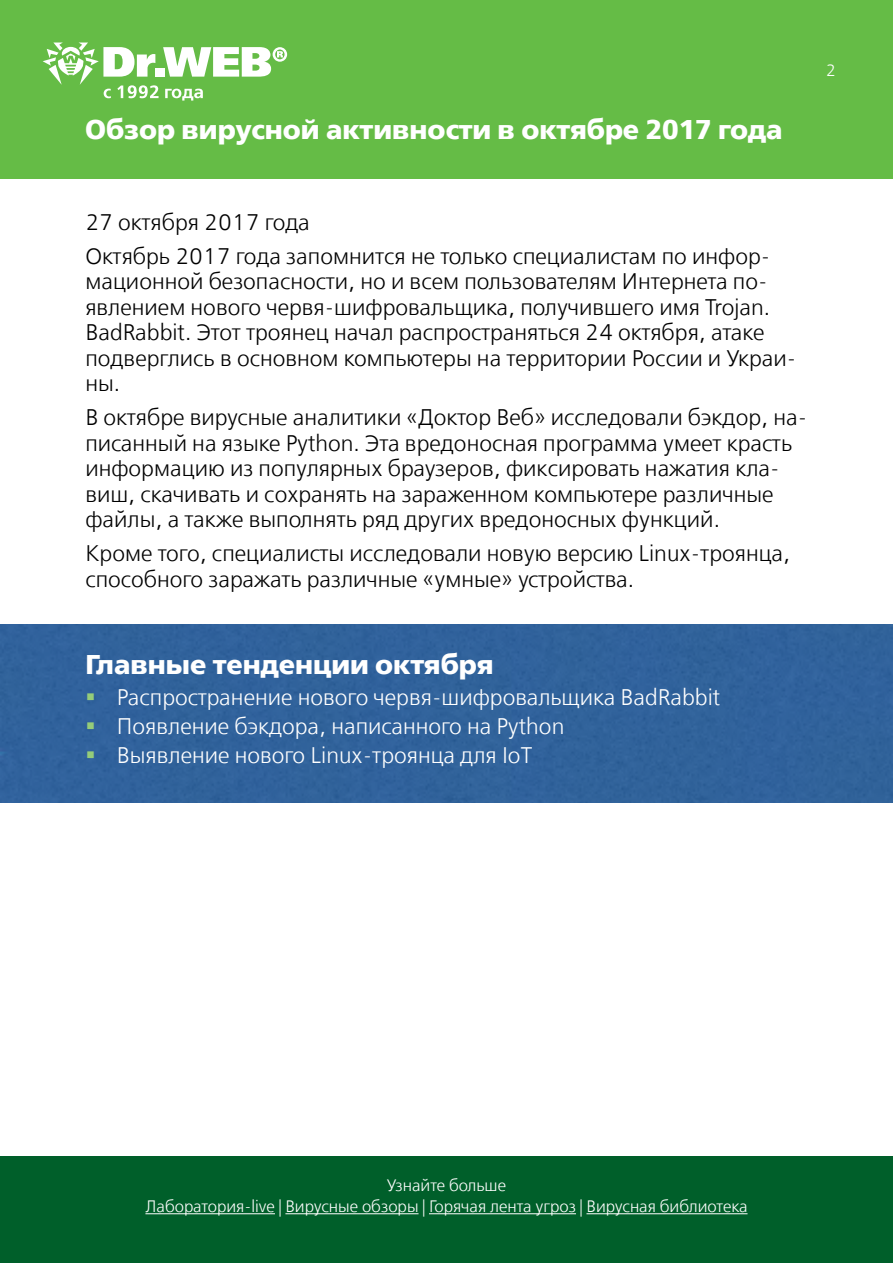
<style>
.page{position:relative;width:893px;height:1263px;background:#fff}
.page>*{position:absolute;margin:0;border:0;box-sizing:border-box;transform-origin:0 0}
.t1{font:27px "Free Set Bold C";color:#fff}
.t2{font:22.5px/25.5px "Free Set Light C";color:#000}
.t3{font:22.5px "Free Set Light C";color:#fff}
.t4{font:16.5px/21.6px "Free Set Light C";color:#fff;text-align:center}
.s1{color:#95cc79}
</style>
<div class="page">
<div style="left:0;top:0;width:893px;height:179px;background:#65bc46"></div>
<svg style="left:43px;top:43px;width:244px;height:58px"></svg>
<div style="left:0;top:1157px;width:893px;height:106px;background:#005f2a"></div>
<hr style="left:145px;top:1213px;width:130px;height:1px;background:#fff">
<hr style="left:285px;top:1213px;width:134px;height:1px;background:#fff">
<hr style="left:429px;top:1213px;width:147px;height:1px;background:#fff">
<hr style="left:586px;top:1213px;width:161px;height:1px;background:#fff">
<div style="left:0;top:624px;width:893px;height:179px;background:#30629b"></div>
<p class="t1" style="left:85px;top:115px;width:699px">Обзор вирусной активности в октябре 2017 года</p>
<p class="t4" style="left:826px;top:61px;width:12px">2</p>
<p class="t2" style="left:85px;top:206px;width:686px;line-height:34px">27 октября 2017 года<br>Октябрь 2017 года запомнится не только специалистам по инфор-</p>
<p class="t2" style="left:85px;top:270px;width:712px">мационной безопасности, но и всем пользователям Интернета по&shy;явлением нового червя-шифровальщика, получившего имя Trojan.<br>BadRabbit. Этот троянец начал распространяться 24 октября, атаке подверглись в основном компьютеры на территории России и Украи&shy;ны.</p>
<p class="t2" style="left:85px;top:406px;width:723px">В октябре вирусные аналитики «Доктор Веб» исследовали бэкдор, на&shy;писанный на языке Python. Эта вредоносная программа умеет красть информацию из популярных браузеров, фиксировать нажатия кла&shy;виш, скачивать и сохранять на зараженном компьютере различные файлы, а также выполнять ряд других вредоносных функций.</p>
<p class="t2" style="left:85px;top:542px;width:706px">Кроме того, специалисты исследовали новую версию Linux-троянца, способного заражать различные «умные» устройства.</p>
<p class="t1" style="left:85px;top:649px;width:410px">Главные тенденции октября</p>
<p class="t3" style="left:85px;top:685px;width:636px"><span class="s1">▪</span> Распространение нового червя-шифровальщика BadRabbit</p>
<p class="t3" style="left:85px;top:714px;width:481px"><span class="s1">▪</span> Появление бэкдора, написанного на Python</p>
<p class="t3" style="left:85px;top:743px;width:448px"><span class="s1">▪</span> Выявление нового Linux-троянца для IoT</p>
<p class="t4" style="left:145px;top:1175px;width:604px">Узнайте больше<br>Лаборатория-live | Вирусные обзоры | Горячая лента угроз | Вирусная библиотека</p>
</div>
